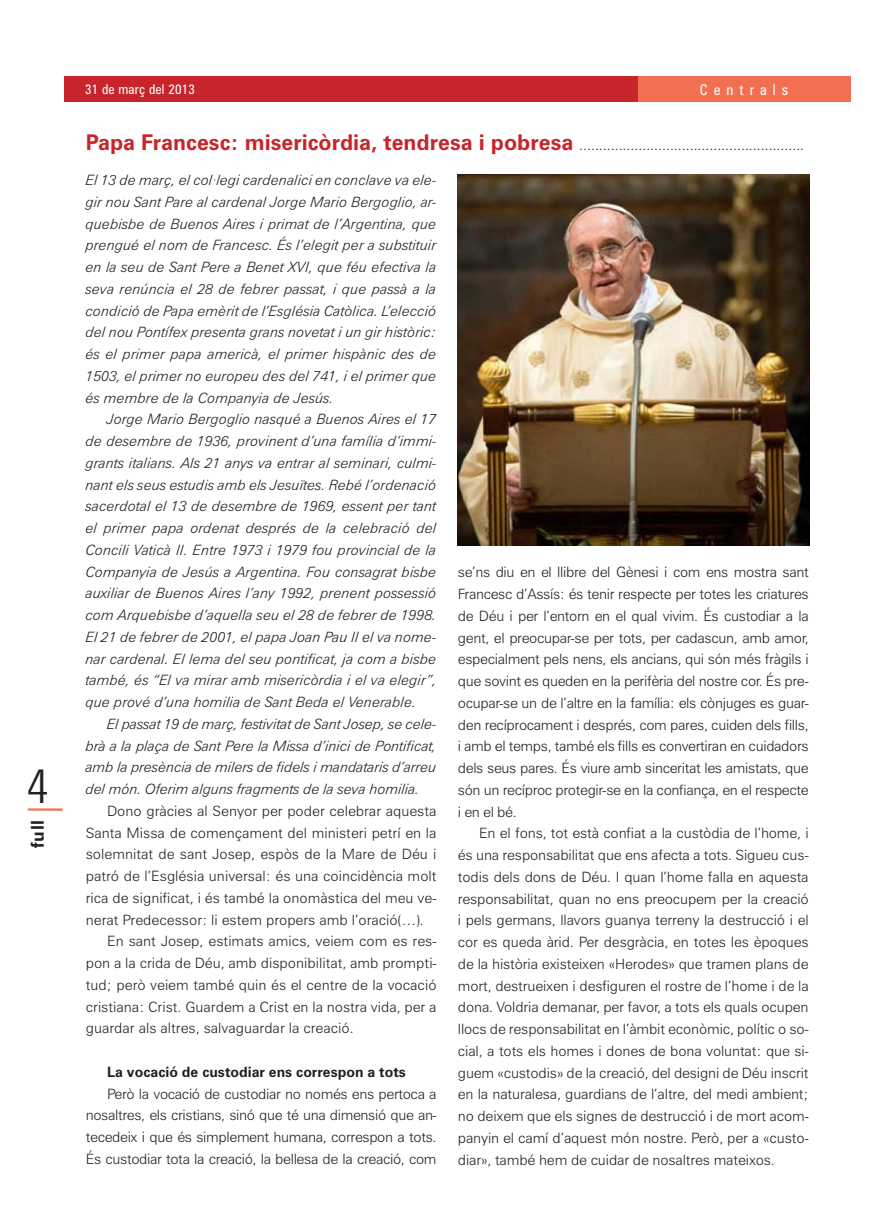
<style>
.page{position:relative;width:893px;height:1212px;background:#fff}
.page>*{position:absolute;margin:0;border:0;box-sizing:border-box;transform-origin:0 0}
.t1{font:300 condensed 48px "Zurich BT";color:#231f20}
.t2{font:700 17.7px "Zurich BT";color:#231f20}
.t3{font:condensed 15px "Zurich BT";letter-spacing:.4em;color:#fff}
.t4{font:300 14.25px/21.8px "Zurich BT";color:#231f20;text-align:justify}
.t5{font:italic 300 14.25px/21.8px "Zurich BT";color:#231f20;text-align:justify}
.t6{font:700 14.25px "Zurich BT";color:#231f20}
.t7{font:condensed 13.5px "Zurich BT";letter-spacing:.02em;color:#fff}
.s1{font-weight:700;font-size:21.75px;color:#c8242b}
</style>
<div class="page">
<div style="left:64px;top:77px;width:786px;height:25px;background:#c8242b"></div>
<div style="left:638px;top:77px;width:212px;height:25px;background:#f36f51"></div>
<hr style="left:28px;top:808px;width:35px;height:3px;background:#f36f51">
<img style="left:458px;top:174px;width:351px;height:371px">
<h1 class="t1" style="left:27px;top:756px;width:24px">4</h1>
<p class="t2" style="left:27px;top:848px;width:30px;rotate:-90deg">full</p>
<p class="t7" style="left:85px;top:81px;width:112px">31 de març del 2013</p>
<p class="t3" style="left:700px;top:81px;width:90px">Centrals</p>
<p class="t4" style="left:86px;top:134px;width:720px"><span class="s1">Papa Francesc: misericòrdia, tendresa i pobresa</span> .........................................................</p>
<p class="t5" style="left:86px;top:169px;width:353px">El 13 de març, el col·legi cardenalici en conclave va ele&shy;gir nou Sant Pare al cardenal Jorge Mario Bergoglio, ar&shy;quebisbe de Buenos Aires i primat de l’Argentina, que prengué el nom de Francesc. És l’elegit per a substituir en la seu de Sant Pere a Benet XVI, que féu efectiva la seva renúncia el 28 de febrer passat, i que passà a la condició de Papa emèrit de l’Església Catòlica. L’elecció del nou Pontífex presenta grans novetat i un gir històric: és el primer papa americà, el primer hispànic des de 1503, el primer no europeu des del 741, i el primer que és membre de la Companyia de Jesús.</p>
<p class="t5" style="left:86px;top:408px;width:353px;text-indent:21px">Jorge Mario Bergoglio nasqué a Buenos Aires el 17 de desembre de 1936, provinent d’una família d’immi&shy;grants italians. Als 21 anys va entrar al seminari, culmi&shy;nant els seus estudis amb els Jesuïtes. Rebé l’ordenació sacerdotal el 13 de desembre de 1969, essent per tant el primer papa ordenat després de la celebració del Concili Vaticà II. Entre 1973 i 1979 fou provincial de la Companyia de Jesús a Argentina. Fou consagrat bisbe auxiliar de Buenos Aires l’any 1992, prenent possessió com Arquebisbe d’aquella seu el 28 de febrer de 1998.<br>El 21 de febrer de 2001, el papa Joan Pau II el va nome&shy;nar cardenal. El lema del seu pontificat, ja com a bisbe també, és “El va mirar amb misericòrdia i el va elegir”, que prové d’una homilia de Sant Beda el Venerable.</p>
<p class="t5" style="left:86px;top:713px;width:353px;text-indent:21px">El passat 19 de març, festivitat de Sant Josep, se cele&shy;brà a la plaça de Sant Pere la Missa d’inici de Pontificat, amb la presència de milers de fidels i mandataris d’arreu del món. Oferim alguns fragments de la seva homilia.</p>
<p class="t4" style="left:107px;top:800px;width:331px">Dono gràcies al Senyor per poder celebrar aquesta</p>
<p class="t4" style="left:86px;top:821px;width:352px">Santa Missa de començament del ministeri petrí en la</p>
<p class="t4" style="left:86px;top:843px;width:352px">solemnitat de sant Josep, espòs de la Mare de Déu i</p>
<p class="t4" style="left:86px;top:865px;width:352px">patró de l’Església universal: és una coincidència molt</p>
<p class="t4" style="left:86px;top:887px;width:352px">rica de significat, i és també la onomàstica del meu ve-</p>
<p class="t4" style="left:86px;top:908px;width:340px">nerat Predecessor: li estem propers amb l’oració(…).</p>
<p class="t4" style="left:107px;top:930px;width:331px">En sant Josep, estimats amics, veiem com es res-</p>
<p class="t4" style="left:86px;top:952px;width:352px">pon a la crida de Déu, amb disponibilitat, amb prompti-</p>
<p class="t4" style="left:86px;top:974px;width:352px">tud; però veiem també quin és el centre de la vocació</p>
<p class="t4" style="left:86px;top:995px;width:352px">cristiana: Crist. Guardem a Crist en la nostra vida, per a</p>
<p class="t4" style="left:86px;top:1017px;width:269px">guardar als altres, salvaguardar la creació.</p>
<p class="t6" style="left:107px;top:1063px;width:300px">La vocació de custodiar ens correspon a tots</p>
<p class="t4" style="left:86px;top:1082px;width:352px;text-indent:21px">Però la vocació de custodiar no només ens pertoca a nosaltres, els cristians, sinó que té una dimensió que an&shy;tecedeix i que és simplement humana, correspon a tots.<br>És custodiar tota la creació, la bellesa de la creació, com</p>
<p class="t4" style="left:458px;top:561px;width:352px">se’ns diu en el llibre del Gènesi i com ens mostra sant Francesc d’Assís: és tenir respecte per totes les criatures de Déu i per l’entorn en el qual vivim. És custodiar a la gent, el preocupar-se per tots, per cadascun, amb amor, especialment pels nens, els ancians, qui són més fràgils i que sovint es queden en la perifèria del nostre cor. És pre&shy;ocupar-se un de l’altre en la família: els cònjuges es guar&shy;den recíprocament i després, com pares, cuiden dels fills, i amb el temps, també els fills es convertiran en cuidadors dels seus pares. És viure amb sinceritat les amistats, que són un recíproc protegir-se en la confiança, en el respecte i en el bé.</p>
<p class="t4" style="left:458px;top:822px;width:352px;text-indent:21px">En el fons, tot està confiat a la custòdia de l’home, i és una responsabilitat que ens afecta a tots. Sigueu cus&shy;todis dels dons de Déu. I quan l’home falla en aquesta responsabilitat, quan no ens preocupem per la creació i pels germans, llavors guanya terreny la destrucció i el cor es queda àrid. Per desgràcia, en totes les èpoques de la història existeixen «Herodes» que tramen plans de mort, destrueixen i desfiguren el rostre de l’home i de la dona. Voldria demanar, per favor, a tots els quals ocupen llocs de responsabilitat en l’àmbit econòmic, polític o so&shy;cial, a tots els homes i dones de bona voluntat: que si&shy;guem «custodis» de la creació, del designi de Déu inscrit en la naturalesa, guardians de l’altre, del medi ambient; no deixem que els signes de destrucció i de mort acom&shy;panyin el camí d’aquest món nostre. Però, per a «custo&shy;diar», també hem de cuidar de nosaltres mateixos.</p>
</div>
